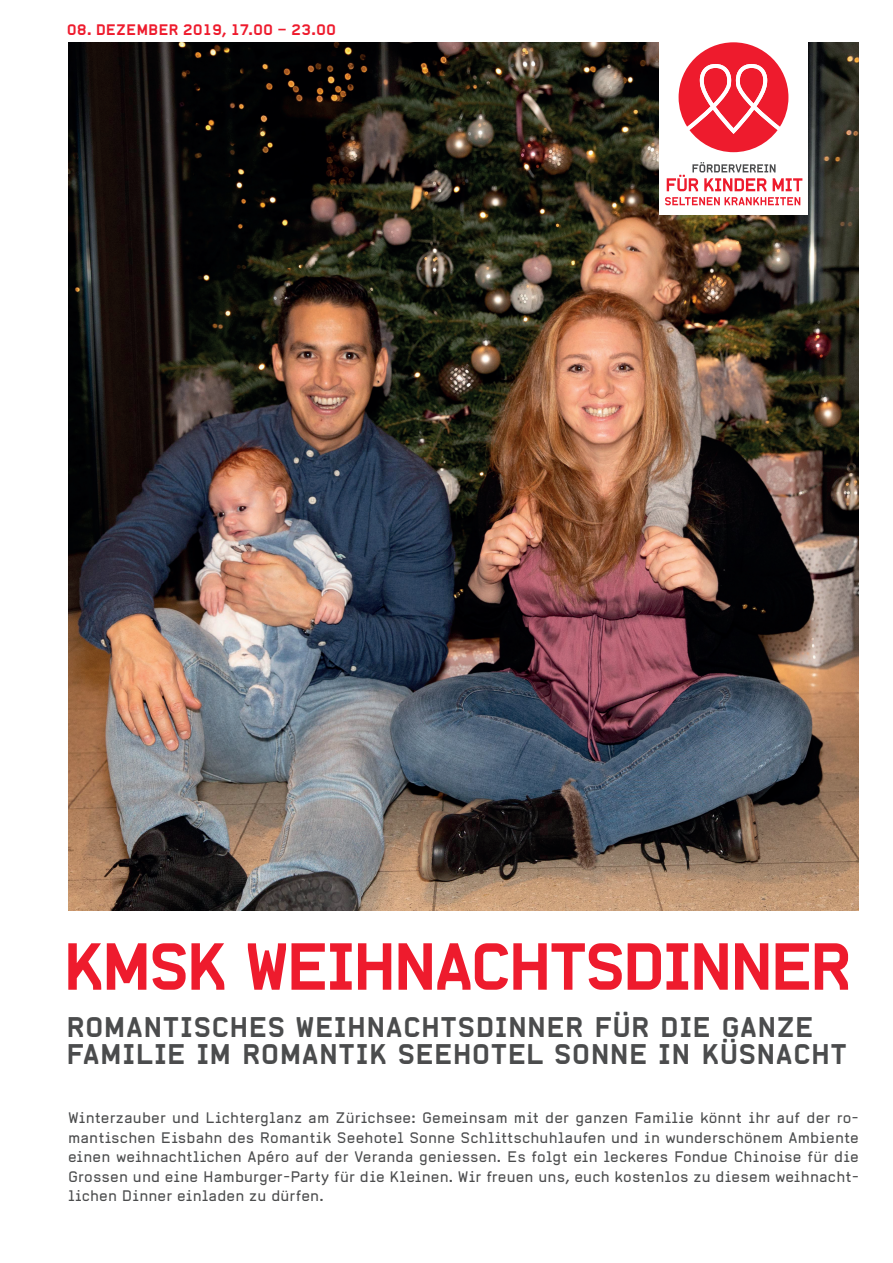
<style>
.page{position:relative;width:893px;height:1263px;background:#fff}
.page>*{position:absolute;margin:0;border:0;box-sizing:border-box;transform-origin:0 0}
.t1{font:63px "Alpha Headline";letter-spacing:-.09em;color:#ee1b2d}
.t2{font:27px/27px "Alpha Headline";letter-spacing:-.02em;color:#4b4c4d}
.t3{font:15px/19.5px "Alpha Headline Pro";letter-spacing:.01em;color:#4b4c4d;text-align:justify}
.t4{font:700 15px "Alpha Headline Pro";letter-spacing:.005em;color:#ee1b2d}
</style>
<div class="page">
<img style="left:68px;top:43px;width:791px;height:867px">
<div style="left:659px;top:34px;width:149px;height:181px;background:#fff"></div>
<svg style="left:679px;top:42px;width:109px;height:110px"></svg>
<svg style="left:667px;top:162px;width:135px;height:29px"></svg>
<svg style="left:665px;top:197px;width:135px;height:8px"></svg>
<p class="t4" style="left:67px;top:21px;width:271px">08. DEZEMBER 2019, 17.00 – 23.00</p>
<h1 class="t1" style="left:61px;top:926px;width:793px">KMSK WEIHNACHTSDINNER</h1>
<h2 class="t2" style="left:66px;top:1013px;width:783px">ROMANTISCHES WEIHNACHTSDINNER FÜR DIE GANZE<br>FAMILIE IM ROMANTIK SEEHOTEL SONNE IN KÜSNACHT</h2>
<p class="t3" style="left:68px;top:1108px;width:792px">Winterzauber und Lichterglanz am Zürichsee: Gemeinsam mit der ganzen Familie könnt ihr auf der ro&shy;mantischen Eisbahn des Romantik Seehotel Sonne Schlittschuhlaufen und in wunderschönem Ambiente einen weihnachtlichen Apéro auf der Veranda geniessen. Es folgt ein leckeres Fondue Chinoise für die Grossen und eine Hamburger-Party für die Kleinen. Wir freuen uns, euch kostenlos zu diesem weihnacht&shy;lichen Dinner einladen zu dürfen.</p>
</div>
